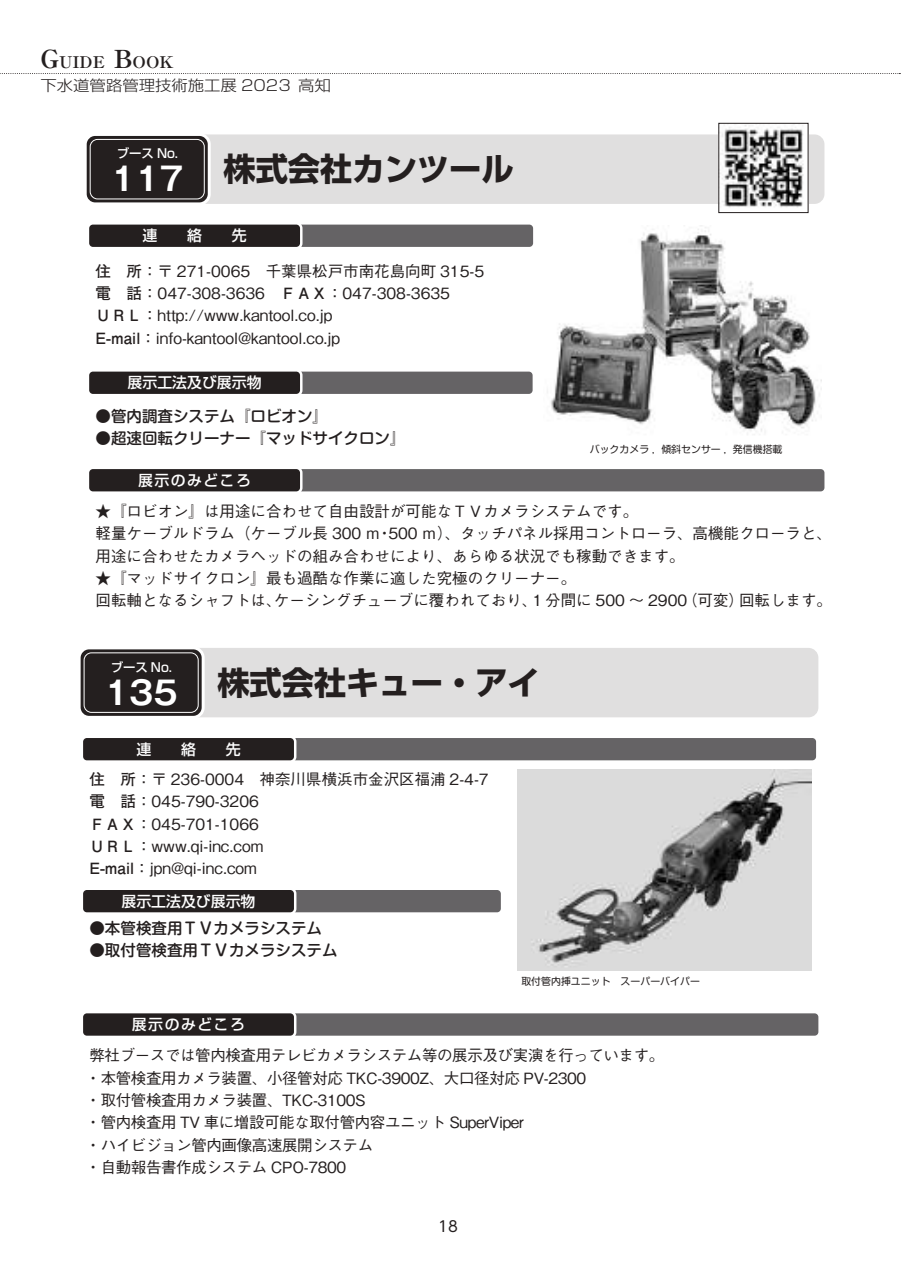
<style>
.page{position:relative;width:903px;height:1275px;background:#fff}
.page>*{position:absolute;margin:0;border:0;box-sizing:border-box;transform-origin:0 0}
.t1{font:700 32.2px "Shin Go Pro";color:#241f1f}
.t2{font:700 16.1px "Ryumin Pro";color:#241f1f;scale:1.1 1}
.t3{font:500 15.58px/22.4px "Gothic BBB Pro";color:#241f1f}
.t4{font:500 15.58px/22.4px "Gothic BBB Pro";letter-spacing:-.025em;color:#241f1f}
.t5{font:500 15.58px "Shin M Go Pro";color:#241f1f}
.t6{font:500 14.88px "Shin Go Pro";color:#fff}
.t7{font:300 14.88px "Shin Go Pro";color:#241f1f;scale:1.1 1}
.t8{font:500 14.88px "Shin Go Pro";letter-spacing:.1em;color:#fff}
.t9{font:14.88px "UD Shin Go Pro";color:#241f1f}
.t10{font:500 12.42px "Shin Go Pro";color:#fff}
.t11{font:9.97px "Shin M Go Pro";color:#241f1f}
.s1{font-size:24.85px}
.s2{font-family:"Gothic MB101 Pro De";color:#fff}
.s3{font-family:"Futo Go B101 Pro";font-weight:700}
</style>
<div class="page">
<svg style="left:0;top:73px;width:900px;height:1px"></svg>
<div style="left:289px;top:223px;width:245px;height:25px;background:#656365;border-radius:5px"></div>
<div style="left:287px;top:222px;width:248px;height:27px;border:2px solid #fff;border-radius:5px"></div>
<div style="left:85px;top:134px;width:739px;height:70px;background:#e0dfdf;border-radius:10px"></div>
<div style="left:85px;top:134px;width:124px;height:70px;background:#241f1f;border-radius:10px"></div>
<div style="left:84px;top:133px;width:127px;height:72px;border:3px solid #fff;border-radius:10px"></div>
<div style="left:90px;top:139px;width:115px;height:60px;border:1px solid #fff;border-radius:7px"></div>
<div style="left:88px;top:223px;width:213px;height:25px;background:#241f1f;border-radius:5px"></div>
<div style="left:87px;top:222px;width:215px;height:27px;border:2px solid #fff;border-radius:5px"></div>
<div style="left:288px;top:370px;width:246px;height:25px;background:#656365;border-radius:5px"></div>
<div style="left:287px;top:369px;width:248px;height:27px;border:2px solid #fff;border-radius:5px"></div>
<div style="left:88px;top:370px;width:213px;height:25px;background:#241f1f;border-radius:5px"></div>
<div style="left:87px;top:369px;width:215px;height:27px;border:2px solid #fff;border-radius:5px"></div>
<div style="left:288px;top:468px;width:538px;height:25px;background:#656365;border-radius:5px"></div>
<div style="left:287px;top:467px;width:540px;height:27px;border:2px solid #fff;border-radius:5px"></div>
<div style="left:88px;top:468px;width:213px;height:25px;background:#241f1f;border-radius:5px"></div>
<div style="left:87px;top:467px;width:215px;height:27px;border:2px solid #fff;border-radius:5px"></div>
<img style="left:547px;top:227px;width:275px;height:208px">
<img style="left:720px;top:125px;width:86px;height:83px">
<div style="left:718px;top:123px;width:90px;height:90px;border:1px solid #241f1f"></div>
<div style="left:283px;top:737px;width:534px;height:25px;background:#656365;border-radius:5px"></div>
<div style="left:281px;top:735px;width:537px;height:28px;border:2px solid #fff;border-radius:5px"></div>
<div style="left:79px;top:648px;width:739px;height:69px;background:#e0dfdf;border-radius:10px"></div>
<div style="left:79px;top:648px;width:124px;height:69px;background:#241f1f;border-radius:10px"></div>
<div style="left:78px;top:646px;width:127px;height:73px;border:3px solid #fff;border-radius:10px"></div>
<div style="left:84px;top:652px;width:115px;height:61px;border:1px solid #fff;border-radius:7px"></div>
<div style="left:82px;top:737px;width:213px;height:25px;background:#241f1f;border-radius:5px"></div>
<div style="left:81px;top:735px;width:215px;height:28px;border:2px solid #fff;border-radius:5px"></div>
<div style="left:282px;top:889px;width:220px;height:24px;background:#656365;border-radius:5px"></div>
<div style="left:281px;top:887px;width:222px;height:28px;border:2px solid #fff;border-radius:5px"></div>
<div style="left:82px;top:889px;width:213px;height:24px;background:#241f1f;border-radius:5px"></div>
<div style="left:81px;top:887px;width:215px;height:28px;border:2px solid #fff;border-radius:5px"></div>
<div style="left:282px;top:1012px;width:537px;height:25px;background:#656365;border-radius:5px"></div>
<div style="left:281px;top:1011px;width:540px;height:27px;border:2px solid #fff;border-radius:5px"></div>
<div style="left:82px;top:1012px;width:213px;height:25px;background:#241f1f;border-radius:5px"></div>
<div style="left:81px;top:1011px;width:215px;height:27px;border:2px solid #fff;border-radius:5px"></div>
<img style="left:517px;top:770px;width:295px;height:200px">
<p class="t2" style="left:41px;top:49px;width:123px"><span class="s1">G</span>UIDE <span class="s1">B</span>OOK</p>
<p class="t7" style="left:41px;top:73px;width:266px">下水道管路管理技術施工展 2023 高知</p>
<p class="t10" style="left:117px;top:143px;width:63px">ブース No.</p>
<h1 class="t1" style="left:111px;top:144px;width:404px"><span class="s2">117</span> 株式会社カンツール</h1>
<p class="t3" style="left:96px;top:258px;width:390px"><span class="s3">住　所：</span>〒 271-0065　千葉県松戸市南花島向町 315-5<span class="s3">電　話：</span>047-308-3636　<span class="s3">ＦＡＸ：</span>047-308-3635<br><span class="s3">ＵＲＬ：</span>http://www.kantool.co.jp<br><span class="s3">E-mail：</span>info-kantool@kantool.co.jp</p>
<p class="t6" style="left:128px;top:371px;width:135px">展示工法及び展示物</p>
<p class="t5" style="left:96px;top:403px;width:234px">●管内調査システム『ロビオン』</p>
<p class="t5" style="left:96px;top:426px;width:312px">●超速回転クリーナー『マッドサイクロン』</p>
<p class="t8" style="left:138px;top:468px;width:115px">展示のみどころ</p>
<p class="t3" style="left:96px;top:498px;width:738px">★『ロビオン』は用途に合わせて自由設計が可能なＴＶカメラシステムです。<br>軽量ケーブルドラム（ケーブル長 300 ｍ・500 ｍ）、タッチパネル採用コントローラ、高機能クローラと、用途に合わせたカメラヘッドの組み合わせにより、あらゆる状況でも稼動できます。</p>
<p class="t3" style="left:96px;top:565px;width:738px">★『マッドサイクロン』最も過酷な作業に適した究極のクリーナー。<br>回転軸となるシャフトは、ケーシングチューブに覆われており、１分間に 500 ～ 2900（可変）回転します。</p>
<p class="t11" style="left:590px;top:441px;width:194px">バックカメラ , 傾斜センサー , 発信機搭載</p>
<p class="t10" style="left:111px;top:657px;width:63px">ブース No.</p>
<h1 class="t1" style="left:105px;top:657px;width:437px"><span class="s2">135</span> 株式会社キュー・アイ</h1>
<p class="t6" style="left:136px;top:737px;width:106px">連　　絡　　先</p>
<p class="t3" style="left:89px;top:766px;width:401px"><span class="s3">住　所：</span>〒 236-0004　神奈川県横浜市金沢区福浦 2-4-7<span class="s3">電　話：</span>045-790-3206<br><span class="s3">ＦＡＸ：</span>045-701-1066<br><span class="s3">ＵＲＬ：</span>www.qi-inc.com<br><span class="s3">E-mail：</span>jpn@qi-inc.com</p>
<p class="t6" style="left:121px;top:889px;width:135px">展示工法及び展示物</p>
<p class="t5" style="left:89px;top:915px;width:234px">●本管検査用ＴＶカメラシステム</p>
<p class="t5" style="left:89px;top:938px;width:250px">●取付管検査用ＴＶカメラシステム</p>
<p class="t11" style="left:521px;top:973px;width:180px">取付管内挿ユニット　スーパーバイパー</p>
<p class="t8" style="left:132px;top:1012px;width:115px">展示のみどころ</p>
<p class="t4" style="left:86px;top:1042px;width:580px">弊社ブースでは管内検査用テレビカメラシステム等の展示及び実演を行っています。・本管検査用カメラ装置、小径管対応 TKC-3900Z、大口径対応 PV-2300<br>・取付管検査用カメラ装置、TKC-3100S<br>・管内検査用 TV 車に増設可能な取付管内容ユニット SuperViper<br>・ハイビジョン管内画像高速展開システム<br>・自動報告書作成システム CPO-7800</p>
<p class="t9" style="left:438px;top:1214px;width:21px">18</p>
</div>
